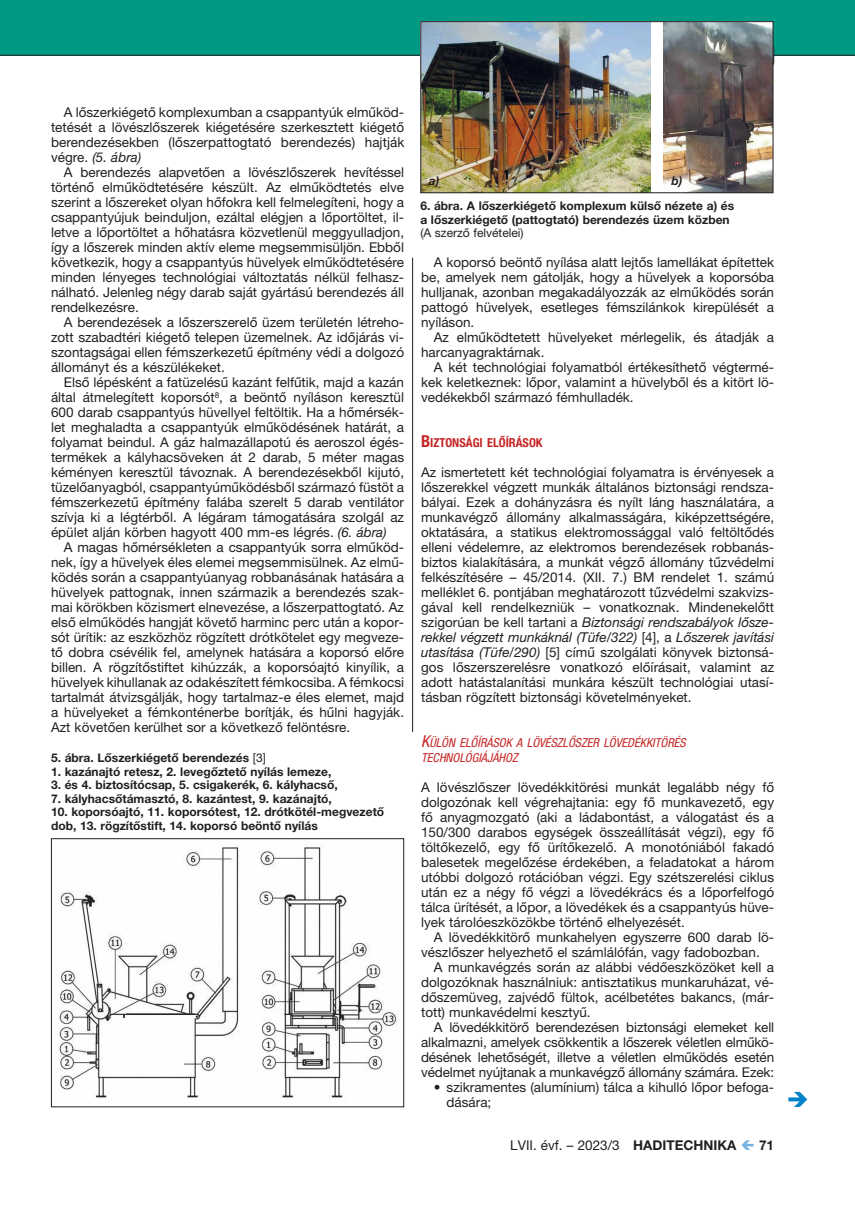
<style>
.page{position:relative;width:855px;height:1212px;background:#fff}
.page>*{position:absolute;margin:0;border:0;box-sizing:border-box;transform-origin:0 0}
.t1{font:13.5px/15px "Helvetica Neue LT Pro";color:#231f20;text-align:justify}
.t2{font:700 13.5px "Helvetica Neue LT Pro";color:#231f20}
.t3{font:italic condensed 12.3px/15px "Helvetica Neue LT Pro";color:#c62626}
.t4{font:700 condensed 12.3px "Helvetica Neue LT Pro";color:#c62626}
.t5{font:700 12px/13.5px "Helvetica Neue LT Pro";color:#231f20}
.t6{font:12px "Helvetica Neue LT Pro";color:#231f20}
.t7{font:italic 700 12px "Helvetica Neue LT Pro";color:#231f20}
.s1{font-style:italic}
.s2{font-weight:400}
.s3{font-size:16.5px}
.s4{font-weight:700}
</style>
<div class="page">
<div style="left:0;top:0;width:855px;height:55px;background:#009a84"></div>
<hr style="left:0;top:55px;width:855px;height:1px;background:#231f20">
<img style="left:59px;top:847px;width:339px;height:251px">
<div style="left:51px;top:838px;width:353px;height:269px;border:1px solid #231f20"></div>
<div style="left:421px;top:22px;width:352px;height:171px;background:#fff"></div>
<img style="left:422px;top:23px;width:228px;height:168px">
<img style="left:663px;top:23px;width:108px;height:168px">
<div style="left:420px;top:21px;width:353px;height:172px;border:1px solid #231f20"></div>
<hr style="left:412px;top:258px;width:1px;height:474px;background:#231f20">
<p class="t1" style="left:51px;top:105px;width:355px;text-indent:13px">A lőszerkiégető komplexumban a csappantyúk elműköd&shy;tetését a lövészlőszerek kiégetésére szerkesztett kiégető berendezésekben (lőszerpattogtató berendezés) hajtják végre. <span class="s1">(5. ábra)</span></p>
<p class="t1" style="left:51px;top:165px;width:354px;text-indent:13px">A berendezés alapvetően a lövészlőszerek hevítéssel történő elműködtetésére készült. Az elműködtetés elve szerint a lőszereket olyan hőfokra kell felmelegíteni, hogy a csappantyújuk beinduljon, ezáltal elégjen a lőportöltet, il&shy;letve a lőportöltet a hőhatásra közvetlenül meggyulladjon, így a lőszerek minden aktív eleme megsemmisüljön. Ebből következik, hogy a csappantyús hüvelyek elműködtetésére minden lényeges technológiai változtatás nélkül felhasz&shy;nálható. Jelenleg négy darab saját gyártású berendezés áll rendelkezésre.</p>
<p class="t1" style="left:51px;top:315px;width:354px;text-indent:13px">A berendezések a lőszerszerelő üzem területén létreho&shy;zott szabadtéri kiégető telepen üzemelnek. Az időjárás vi&shy;szontagságai ellen fémszerkezetű építmény védi a dolgozó állományt és a készülékeket.</p>
<p class="t1" style="left:51px;top:375px;width:354px;text-indent:13px">Első lépésként a fatüzelésű kazánt felfűtik, majd a kazán által átmelegített koporsót<sup>8</sup>, a beöntő nyíláson keresztül 600 darab csappantyús hüvellyel feltöltik. Ha a hőmérsék&shy;let meghaladta a csappantyúk elműködésének határát, a folyamat beindul. A gáz halmazállapotú és aeroszol égés&shy;termékek a kályhacsöveken át 2 darab, 5 méter magas kéményen keresztül távoznak. A berendezésekből kijutó, tüzelőanyagból, csappantyúműködésből származó füstöt a fémszerkezetű építmény falába szerelt 5 darab ventilátor szívja ki a légtérből. A légáram támogatására szolgál az épület alján körben hagyott 400 mm-es légrés. <span class="s1">(6. ábra)</span></p>
<p class="t1" style="left:51px;top:540px;width:354px;text-indent:13px">A magas hőmérsékleten a csappantyúk sorra elműköd&shy;nek, így a hüvelyek éles elemei megsemmisülnek. Az elmű&shy;ködés során a csappantyúanyag robbanásának hatására a hüvelyek pattognak, innen származik a berendezés szak&shy;mai körökben közismert elnevezése, a lőszerpattogtató. Az első elműködés hangját követő harminc perc után a kopor&shy;sót ürítik: az eszközhöz rögzített drótkötelet egy megveze&shy;tő dobra csévélik fel, amelynek hatására a koporsó előre billen. A rögzítőstiftet kihúzzák, a koporsóajtó kinyílik, a hüvelyek kihullanak az odakészített fémkocsiba. A fémkocsi tartalmát átvizsgálják, hogy tartalmaz-e éles elemet, majd a hüvelyeket a fémkonténerbe borítják, és hűlni hagyják.<br>Azt követően kerülhet sor a következő felöntésre.</p>
<p class="t5" style="left:51px;top:751px;width:216px">5. ábra. Lőszerkiégető berendezés <span class="s2">[3]</span></p>
<p class="t5" style="left:51px;top:764px;width:282px">1. kazánajtó retesz, 2. levegőztető nyílás lemeze,</p>
<p class="t5" style="left:51px;top:778px;width:288px">3. és 4. biztosítócsap, 5. csigakerék, 6. kályhacső,</p>
<p class="t5" style="left:51px;top:791px;width:282px">7. kályhacsőtámasztó, 8. kazántest, 9. kazánajtó,</p>
<p class="t5" style="left:51px;top:805px;width:335px">10. koporsóajtó, 11. koporsótest, 12. drótkötél-megvezető dob, 13. rögzítőstift, 14. koporsó beöntő nyílás</p>
<p class="t7" style="left:429px;top:173px;width:12px">a)</p>
<p class="t7" style="left:671px;top:173px;width:12px">b)</p>
<p class="t5" style="left:420px;top:199px;width:315px">6. ábra. A lőszerkiégető komplexum külső nézete a) és a lőszerkiégető (pattogtató) berendezés üzem közben</p>
<p class="t6" style="left:420px;top:226px;width:105px">(A szerző felvételei)</p>
<p class="t1" style="left:421px;top:255px;width:354px;text-indent:13px">A koporsó beöntő nyílása alatt lejtős lamellákat építettek be, amelyek nem gátolják, hogy a hüvelyek a koporsóba hulljanak, azonban megakadályozzák az elműködés során pattogó hüvelyek, esetleges fémszilánkok kirepülését a nyíláson.</p>
<p class="t1" style="left:421px;top:330px;width:354px;text-indent:13px">Az elműködtetett hüvelyeket mérlegelik, és átadják a harcanyagraktárnak.</p>
<p class="t1" style="left:421px;top:360px;width:354px;text-indent:13px">A két technológiai folyamatból értékesíthető végtermé&shy;kek keletkeznek: lőpor, valamint a hüvelyből és a kitört lö&shy;vedékekből származó fémhulladék.</p>
<p class="t4" style="left:421px;top:435px;width:123px"><span class="s3">B</span>IZTONSÁGI ELŐÍRÁSOK</p>
<p class="t1" style="left:421px;top:465px;width:355px;text-align:left">Az ismertetett két technológiai folyamatra is érvényesek a lőszerekkel végzett munkák általános biztonsági rendsza&shy;bályai. Ezek a dohányzásra és nyílt láng használatára, a munkavégző állomány alkalmasságára, kiképzettségére, oktatására, a statikus elektromossággal való feltöltődés elleni védelemre, az elektromos berendezések robbanás&shy;biztos kialakítására, a munkát végző állomány tűzvédelmi felkészítésére – 45/2014. (XII. 7.) BM rendelet 1. számú melléklet 6. pontjában meghatározott tűzvédelmi szakvizs&shy;gával kell rendelkezniük – vonatkoznak. Mindenekelőtt szigorúan be kell tartani a <span class="s1">Biztonsági rendszabályok lősze&shy;rekkel végzett munkáknál (Tüfe/322)</span> [4], a <span class="s1">Lőszerek javítási utasítása (Tüfe/290)</span> [5] című szolgálati könyvek biztonsá&shy;gos lőszerszerelésre vonatkozó előírásait, valamint az adott hatástalanítási munkára készült technológiai utasí&shy;tásban rögzített biztonsági követelményeket.</p>
<p class="t3" style="left:421px;top:735px;width:266px"><span class="s3">K</span>ÜLÖN ELŐÍRÁSOK A LÖVÉSZLŐSZER LÖVEDÉKKITÖRÉS<br>TECHNOLÓGIÁJÁHOZ</p>
<p class="t1" style="left:421px;top:780px;width:354px">A lövészlőszer lövedékkitörési munkát legalább négy fő dolgozónak kell végrehajtania: egy fő munkavezető, egy fő anyagmozgató (aki a ládabontást, a válogatást és a 150/300 darabos egységek összeállítását végzi), egy fő töltőkezelő, egy fő ürítőkezelő. A monotóniából fakadó balesetek megelőzése érdekében, a feladatokat a három utóbbi dolgozó rotációban végzi. Egy szétszerelési ciklus után ez a négy fő végzi a lövedékrács és a lőporfelfogó tálca ürítését, a lőpor, a lövedékek és a csappantyús hüve&shy;lyek tárolóeszközökbe történő elhelyezését.</p>
<p class="t1" style="left:421px;top:930px;width:354px;text-indent:13px">A lövedékkitörő munkahelyen egyszerre 600 darab lö&shy;vészlőszer helyezhető el számlálófán, vagy fadobozban.</p>
<p class="t1" style="left:421px;top:960px;width:354px;text-indent:13px">A munkavégzés során az alábbi védőeszközöket kell a dolgozóknak használniuk: antisztatikus munkaruházat, vé&shy;dőszemüveg, zajvédő fültok, acélbetétes bakancs, (már&shy;tott) munkavédelmi kesztyű.</p>
<p class="t1" style="left:421px;top:1020px;width:354px;text-indent:13px">A lövedékkitörő berendezésen biztonsági elemeket kell alkalmazni, amelyek csökkentik a lőszerek véletlen elműkö&shy;désének lehetőségét, illetve a véletlen elműködés esetén védelmet nyújtanak a munkavégző állomány számára. Ezek:</p>
<p class="t1" style="left:446px;top:1080px;width:329px;text-indent:-13px">• szikramentes (alumínium) tálca a kihulló lőpor befoga&shy;dására;</p>
<p class="t1" style="left:510px;top:1137px;width:228px">LVII. évf. – 2023/3 <span class="s4">HADITECHNIKA</span></p>
<p class="t2" style="left:759px;top:1137px;width:17px">71</p>
</div>
